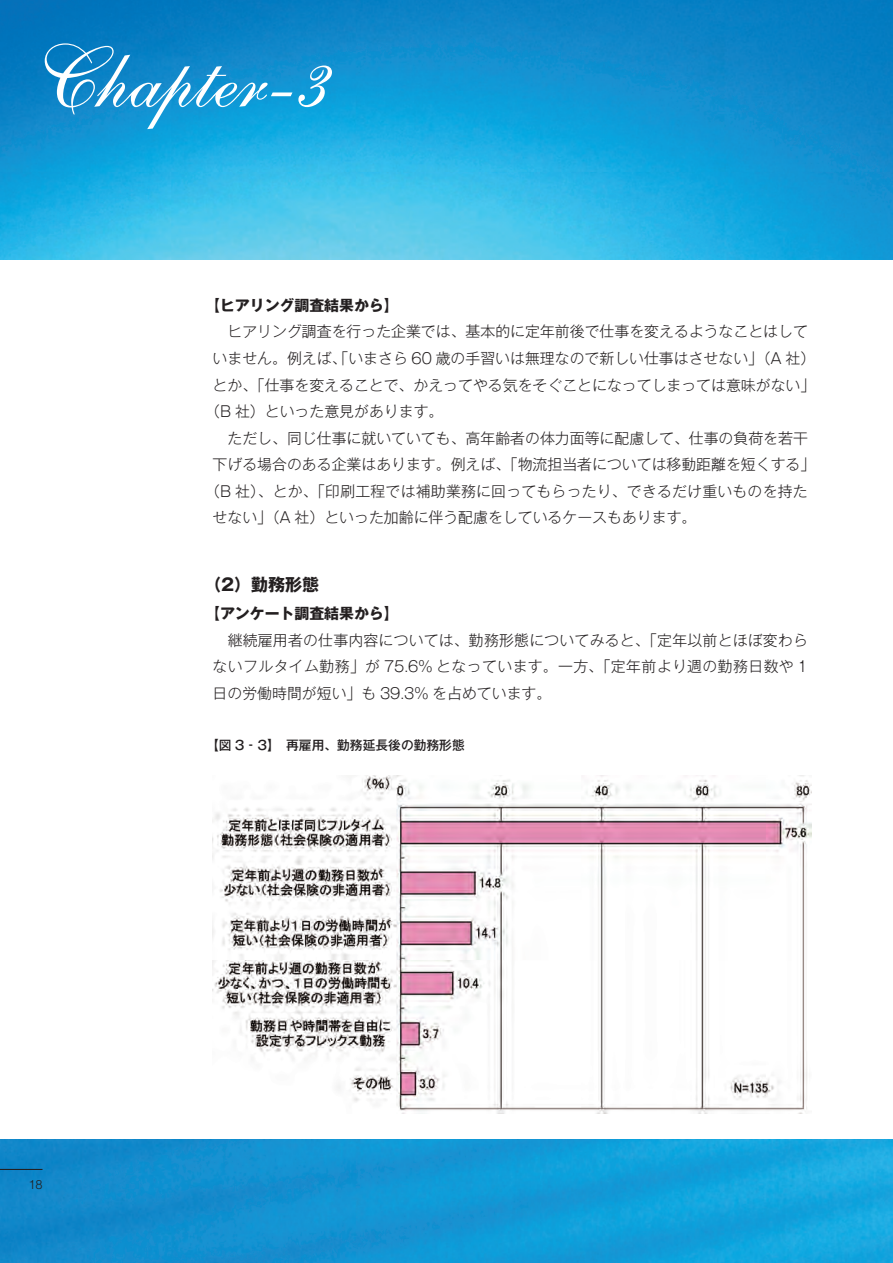
<style>
.page{position:relative;width:893px;height:1263px;background:#fff}
.page>*{position:absolute;margin:0;border:0;box-sizing:border-box;transform-origin:0 0}
.t1{font:85.05px "English 111 Vivace BT";color:#fff}
.t2{font:700 16.95px "Gothic MB101 Pro";color:#231f20}
.t3{font:300 14.85px/26.5px "Gothic MB101 Pro";color:#231f20;text-align:justify}
.t4{font:700 14.85px "Gothic MB101 Pro";color:#231f20}
.t5{font:500 12.75px "Gothic MB101 Pro";color:#231f20}
.t6{font:300 12.75px "Helvetica";color:#231f20}
</style>
<div class="page">
<img style="left:0;top:0;width:893px;height:259px">
<img style="left:0;top:1140px;width:893px;height:123px">
<img style="left:213px;top:776px;width:599px;height:337px">
<hr style="left:0;top:1169px;width:43px;height:1px;background:#231f20">
<h1 class="t1" style="left:34px;top:26px;width:298px">Chapter-3</h1>
<p class="t4" style="left:205px;top:293px;width:195px">【ヒアリング調査結果から】</p>
<p class="t3" style="left:213px;top:316px;width:597px">　ヒアリング調査を行った企業では、基本的に定年前後で仕事を変えるようなことはして</p>
<p class="t3" style="left:213px;top:343px;width:604px">いません。例えば、「いまさら 60 歳の手習いは無理なので新しい仕事はさせない」（A 社）</p>
<p class="t3" style="left:213px;top:369px;width:604px">とか、「仕事を変えることで、かえってやる気をそぐことになってしまっては意味がない」</p>
<p class="t3" style="left:205px;top:396px;width:240px">（B 社）といった意見があります。</p>
<p class="t3" style="left:213px;top:423px;width:597px">　ただし、同じ仕事に就いていても、高年齢者の体力面等に配慮して、仕事の負荷を若干</p>
<p class="t3" style="left:213px;top:449px;width:604px">下げる場合のある企業はあります。例えば、「物流担当者については移動距離を短くする」</p>
<p class="t3" style="left:205px;top:476px;width:604px">（B 社）、とか、「印刷工程では補助業務に回ってもらったり、できるだけ重いものを持た</p>
<p class="t3" style="left:213px;top:502px;width:485px">せない」（A 社）といった加齢に伴う配慮をしているケースもあります。</p>
<p class="t2" style="left:204px;top:571px;width:116px">（2）勤務形態</p>
<p class="t4" style="left:205px;top:601px;width:195px">【アンケート調査結果から】</p>
<p class="t3" style="left:213px;top:625px;width:597px">　継続雇用者の仕事内容については、勤務形態についてみると、「定年以前とほぼ変わらないフルタイム勤務」が 75.6% となっています。一方、「定年前より週の勤務日数や 1日の労働時間が短い」も 39.3% を占めています。</p>
<p class="t5" style="left:206px;top:735px;width:260px">【図 3‐3】　再雇用、勤務延長後の勤務形態</p>
<p class="t6" style="left:28px;top:1176px;width:16px">18</p>
</div>
